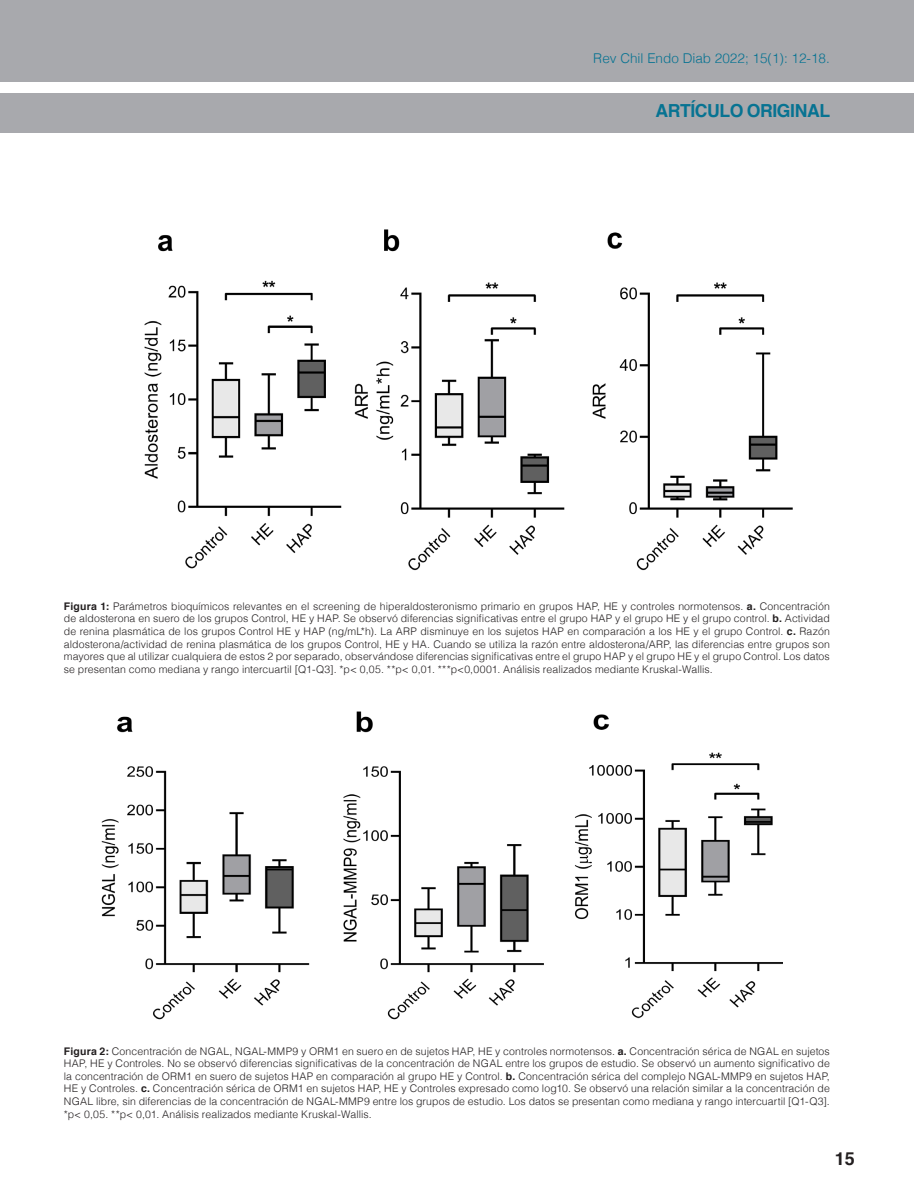
<style>
.page{position:relative;width:915px;height:1191px;background:#fff}
.page>*{position:absolute;margin:0;border:0;box-sizing:border-box;transform-origin:0 0}
.t1{font:700 18px "Helvetica";letter-spacing:-.02em;color:#077392}
.t2{font:700 18px "Helvetica";color:#231f20}
.t3{font:300 13.5px "Helvetica";color:#077392}
.Figuras{font:300 10.5px/12.6px "Helvetica";letter-spacing:.01em;color:#231f20;text-align:justify}
.s1{font-weight:700}
</style>
<div class="page">
<div style="left:0;top:0;width:913px;height:81px;background:#a8a9ad"></div>
<div style="left:0;top:93px;width:913px;height:40px;background:#a8a9ad"></div>
<img style="left:144px;top:229px;width:649px;height:342px">
<img style="left:101px;top:711px;width:680px;height:309px">
<p class="t3" style="left:593px;top:46px;width:238px">Rev Chil Endo Diab 2022; 15(1): 12-18.</p>
<h1 class="t1" style="left:655px;top:96px;width:176px">ARTÍCULO ORIGINAL</h1>
<p class="Figuras" style="left:64px;top:599px;width:767px"><span class="s1">Figura 1:</span> Parámetros bioquímicos relevantes en el screening de hiperaldosteronismo primario en grupos HAP, HE y controles normotensos. <span class="s1">a.</span> Concentración de aldosterona en suero de los grupos Control, HE y HAP. Se observó diferencias significativas entre el grupo HAP y el grupo HE y el grupo control. <span class="s1">b.</span> Actividad de renina plasmática de los grupos Control HE y HAP (ng/mL*h). La ARP disminuye en los sujetos HAP en comparación a los HE y el grupo Control. <span class="s1">c.</span> Razón aldosterona/actividad de renina plasmática de los grupos Control, HE y HA. Cuando se utiliza la razón entre aldosterona/ARP, las diferencias entre grupos son mayores que al utilizar cualquiera de estos 2 por separado, observándose diferencias significativas entre el grupo HAP y el grupo HE y el grupo Control. Los datos se presentan como mediana y rango intercuartil [Q1-Q3]. *p&lt; 0,05. **p&lt; 0,01. ***p&lt;0,0001. Análisis realizados mediante Kruskal-Wallis.</p>
<p class="Figuras" style="left:64px;top:1043px;width:767px"><span class="s1">Figura 2:</span> Concentración de NGAL, NGAL-MMP9 y ORM1 en suero en de sujetos HAP, HE y controles normotensos. <span class="s1">a.</span> Concentración sérica de NGAL en sujetos HAP, HE y Controles. No se observó diferencias significativas de la concentración de NGAL entre los grupos de estudio. Se observó un aumento significativo de la concentración de ORM1 en suero de sujetos HAP en comparación al grupo HE y Control. <span class="s1">b.</span> Concentración sérica del complejo NGAL-MMP9 en sujetos HAP, HE y Controles. <span class="s1">c.</span> Concentración sérica de ORM1 en sujetos HAP, HE y Controles expresado como log10. Se observó una relación similar a la concentración de NGAL libre, sin diferencias de la concentración de NGAL-MMP9 entre los grupos de estudio. Los datos se presentan como mediana y rango intercuartil [Q1-Q3]. *p&lt; 0,05. **p&lt; 0,01. Análisis realizados mediante Kruskal-Wallis.</p>
<h1 class="t2" style="left:834px;top:1144px;width:22px">15</h1>
</div>
